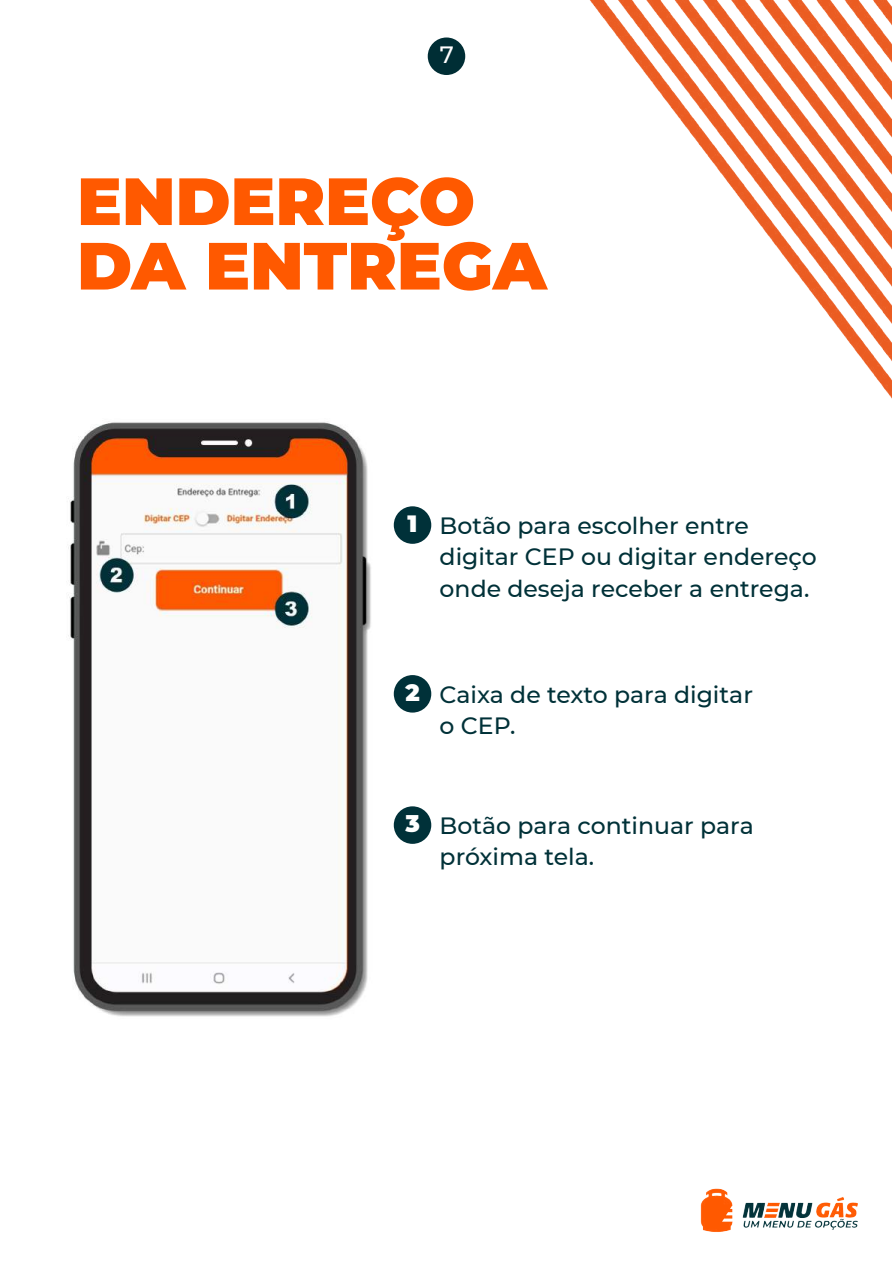
<style>
.page{position:relative;width:893px;height:1263px;background:#fff}
.page>*{position:absolute;margin:0;border:0;box-sizing:border-box;transform-origin:0 0}
.t1{font:900 66.6px/64.5px "Montserrat";color:#ff5900}
.t2{font:500 23.55px/31.5px "Montserrat";color:#003138}
.t3{font:900 23.55px "Montserrat";color:#fff}
.t4{font:500 23.55px "Montserrat";color:#fff}
</style>
<div class="page">
<img style="left:590px;top:0;width:302px;height:399px">
<img style="left:68px;top:422px;width:326px;height:595px">
<div style="left:394px;top:506px;width:37px;height:38px;background:#003139;border-radius:50%"></div>
<div style="left:394px;top:675px;width:37px;height:37px;background:#003139;border-radius:50%"></div>
<div style="left:394px;top:806px;width:37px;height:38px;background:#003139;border-radius:50%"></div>
<img style="left:700px;top:1188px;width:158px;height:44px">
<div style="left:428px;top:38px;width:37px;height:37px;background:#002e35;border-radius:50%"></div>
<p class="t4" style="left:440px;top:38px;width:16px">7</p>
<h1 class="t1" style="left:77px;top:165px;width:471px">ENDEREÇO<br>DA ENTREGA</h1>
<p class="t3" style="left:408px;top:506px;width:11px">1</p>
<p class="t2" style="left:440px;top:509px;width:379px">Botão para escolher entre digitar CEP ou digitar endereço onde deseja receber a entrega.</p>
<p class="t3" style="left:405px;top:675px;width:16px">2</p>
<p class="t2" style="left:440px;top:678px;width:315px">Caixa de texto para digitar o CEP.</p>
<p class="t3" style="left:405px;top:806px;width:16px">3</p>
<p class="t2" style="left:440px;top:809px;width:316px">Botão para continuar para próxima tela.</p>
</div>
